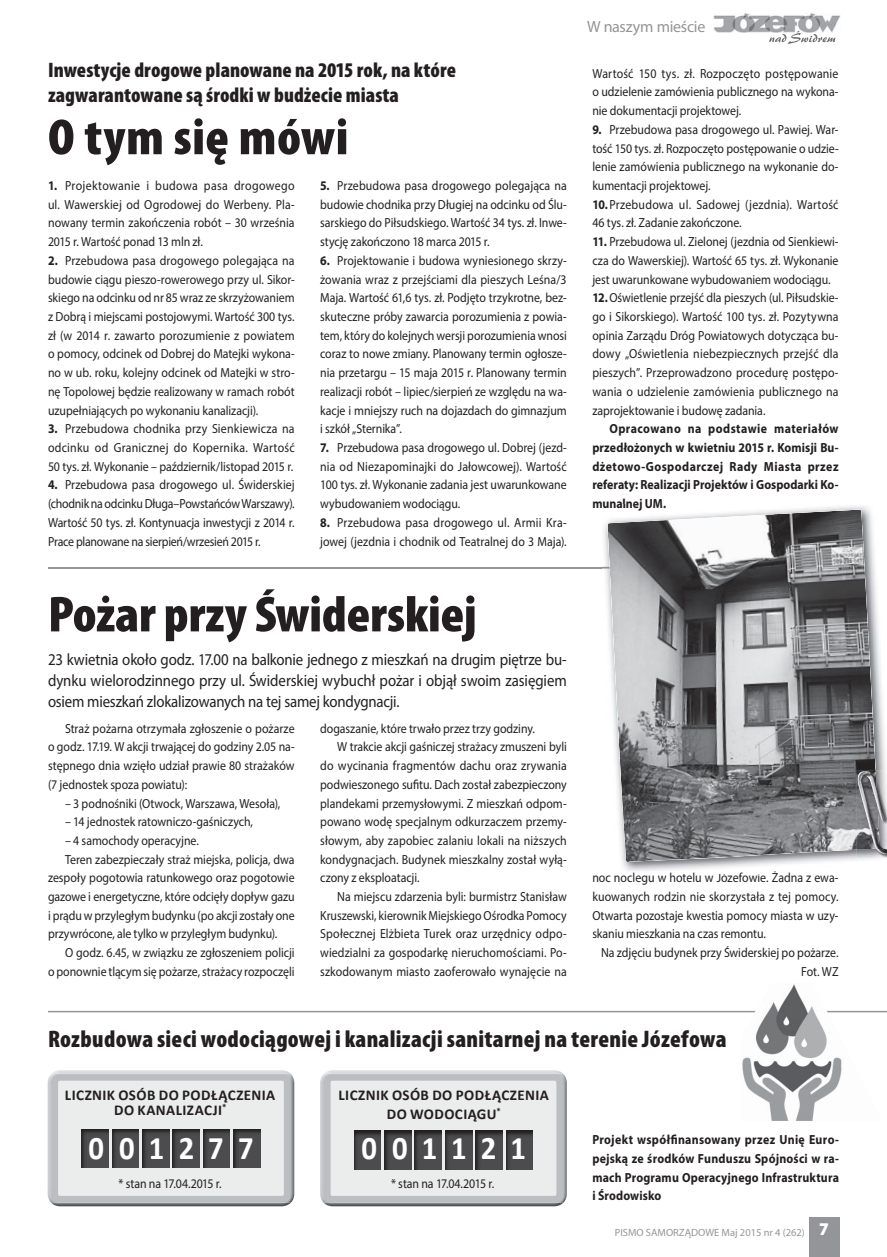
<style>
.page{position:relative;width:887px;height:1257px;background:#fff}
.page>*{position:absolute;margin:0;border:0;box-sizing:border-box;transform-origin:0 0}
.t1{font:900 condensed 51px "Myriad Pro";letter-spacing:-.005em;color:#231f20;scale:1.05 1}
.t2{font:700 33px "Calibri";letter-spacing:.46em;color:#fff;scale:.93 1}
.t3{font:900 condensed 24px "Myriad Pro";letter-spacing:.01em;color:#231f20}
.t4{font:900 condensed 21px/25.2px "Myriad Pro";color:#231f20}
.t5{font:16.5px/21px "Myriad Pro";letter-spacing:-.015em;color:#231f20;text-align:justify;scale:.9 1}
.t6{font:16.2px "Myriad Pro";letter-spacing:-.015em;color:#939598}
.t7{font:700 15px/19.2px "Calibri";letter-spacing:.025em;color:#231f20;text-align:center}
.t8{font:13.2px/18.8px "Myriad Pro";color:#231f20;text-align:justify;scale:.9 1}
.t9{font:700 13.2px/18.8px "Myriad Pro";letter-spacing:.005em;color:#231f20;text-align:justify;scale:.9 1}
.t10{font:10.5px "Myriad Pro";color:#939598}
.s1{font-weight:700}
.s2{font-weight:900;font-size:18px;color:#fff}
</style>
<div class="page">
<img style="left:713px;top:14px;width:127px;height:19px">
<svg style="left:769px;top:31px;width:66px;height:13px"></svg>
<div style="left:809px;top:1217px;width:30px;height:40px;background:#939598"></div>
<hr style="left:48px;top:567px;width:791px;height:1px;background:#939598">
<img style="left:324px;top:1203px;width:239px;height:3px">
<img style="left:320px;top:1073px;width:247px;height:130px">
<img style="left:354px;top:1131px;width:27px;height:38px">
<img style="left:385px;top:1131px;width:26px;height:38px">
<img style="left:415px;top:1131px;width:27px;height:38px">
<img style="left:445px;top:1131px;width:27px;height:38px">
<img style="left:476px;top:1131px;width:26px;height:38px">
<img style="left:506px;top:1131px;width:27px;height:38px">
<img style="left:51px;top:1203px;width:240px;height:3px">
<img style="left:48px;top:1073px;width:246px;height:130px">
<img style="left:82px;top:1129px;width:26px;height:38px">
<img style="left:112px;top:1129px;width:27px;height:38px">
<img style="left:142px;top:1129px;width:27px;height:38px">
<img style="left:173px;top:1129px;width:27px;height:38px">
<img style="left:203px;top:1129px;width:27px;height:38px">
<img style="left:234px;top:1129px;width:26px;height:38px">
<hr style="left:48px;top:1011px;width:839px;height:1px;background:#939598">
<img style="left:741px;top:984px;width:141px;height:137px">
<img style="left:602px;top:506px;width:284px;height:365px">
<img style="left:602px;top:506px;width:64px;height:5px">
<img style="left:608px;top:509px;width:268px;height:353px">
<img style="left:857px;top:770px;width:19px;height:1px">
<img style="left:856px;top:771px;width:31px;height:89px">
<h3 class="t4" style="left:48px;top:59px;width:410px">Inwestycje drogowe planowane na 2015 rok, na które zagwarantowane są środki w budżecie miasta</h3>
<h1 class="t1" style="left:48px;top:118px;width:288px">O tym się mówi</h1>
<p class="t8" style="left:48px;top:178px;width:276px"><span class="s1">1.</span> Projektowanie i budowa pasa drogowego ul. Wawerskiej od Ogrodowej do Werbeny. Pla&shy;nowany termin zakończenia robót – 30 września 2015 r. Wartość ponad 13 mln zł.</p>
<p class="t8" style="left:48px;top:252px;width:276px"><span class="s1">2.</span> Przebudowa pasa drogowego polegająca na budowie ciągu pieszo-rowerowego przy ul. Sikor&shy;skiego na odcinku od nr 85 wraz ze skrzyżowaniem z Dobrą i miejscami postojowymi. Wartość 300 tys. zł (w 2014 r. zawarto porozumienie z powiatem o pomocy, odcinek od Dobrej do Matejki wykona&shy;no w ub. roku, kolejny odcinek od Matejki w stro&shy;nę Topolowej będzie realizowany w ramach robót uzupełniających po wykonaniu kanalizacji).</p>
<p class="t8" style="left:48px;top:421px;width:276px"><span class="s1">3.</span> Przebudowa chodnika przy Sienkiewicza na odcinku od Granicznej do Kopernika. Wartość 50 tys. zł. Wykonanie – październik/listopad 2015 r.</p>
<p class="t8" style="left:48px;top:477px;width:276px"><span class="s1">4.</span> Przebudowa pasa drogowego ul. Świderskiej (chodnik na odcinku Długa–Powstańców Warszawy).<br>Wartość 50 tys. zł. Kontynuacja inwestycji z 2014 r.<br>Prace planowane na sierpień/wrzesień 2015 r.</p>
<p class="t8" style="left:320px;top:178px;width:276px"><span class="s1">5.</span> Przebudowa pasa drogowego polegająca na budowie chodnika przy Długiej na odcinku od Ślu&shy;sarskiego do Piłsudskiego. Wartość 34 tys. zł. Inwe&shy;stycję zakończono 18 marca 2015 r.</p>
<p class="t8" style="left:320px;top:252px;width:276px"><span class="s1">6.</span> Projektowanie i budowa wyniesionego skrzy&shy;żowania wraz z przejściami dla pieszych Leśna/3<br>Maja. Wartość 61,6 tys. zł. Podjęto trzykrotne, bez&shy;skuteczne próby zawarcia porozumienia z powia&shy;tem, który do kolejnych wersji porozumienia wnosi coraz to nowe zmiany. Planowany termin ogłosze&shy;nia przetargu – 15 maja 2015 r. Planowany termin realizacji robót – lipiec/sierpień ze względu na wa&shy;kacje i mniejszy ruch na dojazdach do gimnazjum i szkół „Sternika”.</p>
<p class="t8" style="left:320px;top:439px;width:276px"><span class="s1">7.</span> Przebudowa pasa drogowego ul. Dobrej (jezd&shy;nia od Niezapominajki do Jałowcowej). Wartość 100 tys. zł. Wykonanie zadania jest uwarunkowane wybudowaniem wodociągu.</p>
<p class="t8" style="left:320px;top:514px;width:275px"><span class="s1">8.</span> Przebudowa pasa drogowego ul. Armii Kra&shy;jowej (jezdnia i chodnik od Teatralnej do 3 Maja).</p>
<h1 class="t1" style="left:48px;top:595px;width:410px">Pożar przy Świderskiej</h1>
<p class="t5" style="left:48px;top:651px;width:578px">23 kwietnia około godz. 17.00 na balkonie jednego z mieszkań na drugim piętrze bu&shy;dynku wielorodzinnego przy ul. Świderskiej wybuchł pożar i objął swoim zasięgiem osiem mieszkań zlokalizowanych na tej samej kondygnacji.</p>
<p class="t8" style="left:48px;top:720px;width:276px;text-indent:17px">Straż pożarna otrzymała zgłoszenie o pożarze o godz. 17.19. W akcji trwającej do godziny 2.05 na&shy;stępnego dnia wzięło udział prawie 80 strażaków (7 jednostek spoza powiatu):</p>
<p class="t8" style="left:65px;top:795px;width:241px">– 3 podnośniki (Otwock, Warszawa, Wesoła),</p>
<p class="t8" style="left:65px;top:814px;width:210px">– 14 jednostek ratowniczo-gaśniczych,</p>
<p class="t8" style="left:65px;top:832px;width:150px">– 4 samochody operacyjne.</p>
<p class="t8" style="left:65px;top:851px;width:257px">Teren zabezpieczały straż miejska, policja, dwa</p>
<p class="t8" style="left:48px;top:870px;width:276px">zespoły pogotowia ratunkowego oraz pogotowie</p>
<p class="t8" style="left:48px;top:888px;width:276px">gazowe i energetyczne, które odcięły dopływ gazu</p>
<p class="t8" style="left:48px;top:907px;width:276px">i prądu w przyległym budynku (po akcji zostały one</p>
<p class="t8" style="left:48px;top:926px;width:256px">przywrócone, ale tylko w przyległym budynku).</p>
<p class="t8" style="left:65px;top:945px;width:257px">O godz. 6.45, w związku ze zgłoszeniem policji</p>
<p class="t8" style="left:48px;top:963px;width:276px">o ponownie tlącym się pożarze, strażacy rozpoczęli</p>
<p class="t8" style="left:320px;top:720px;width:240px">dogaszanie, które trwało przez trzy godziny.</p>
<p class="t8" style="left:337px;top:739px;width:257px">W trakcie akcji gaśniczej strażacy zmuszeni byli</p>
<p class="t8" style="left:320px;top:758px;width:276px">do wycinania fragmentów dachu oraz zrywania</p>
<p class="t8" style="left:320px;top:776px;width:276px">podwieszonego sufitu. Dach został zabezpieczony</p>
<p class="t8" style="left:320px;top:795px;width:275px">plandekami przemysłowymi. Z mieszkań odpom-</p>
<p class="t8" style="left:320px;top:814px;width:275px">powano wodę specjalnym odkurzaczem przemy-</p>
<p class="t8" style="left:320px;top:832px;width:275px">słowym, aby zapobiec zalaniu lokali na niższych</p>
<p class="t8" style="left:320px;top:851px;width:276px">kondygnacjach. Budynek mieszkalny został wyłą-</p>
<p class="t8" style="left:320px;top:870px;width:112px">czony z eksploatacji.</p>
<p class="t8" style="left:337px;top:888px;width:257px">Na miejscu zdarzenia byli: burmistrz Stanisław</p>
<p class="t8" style="left:320px;top:907px;width:275px">Kruszewski, kierownik Miejskiego Ośrodka Pomocy</p>
<p class="t8" style="left:320px;top:926px;width:275px">Społecznej Elżbieta Turek oraz urzędnicy odpo-</p>
<p class="t8" style="left:320px;top:945px;width:275px">wiedzialni za gospodarkę nieruchomościami. Po-</p>
<p class="t8" style="left:320px;top:963px;width:275px">szkodowanym miasto zaoferowało wynajęcie na</p>
<p class="t6" style="left:587px;top:20px;width:120px">W naszym mieście</p>
<p class="t8" style="left:592px;top:65px;width:275px">Wartość 150 tys. zł. Rozpoczęto postępowanie o udzielenie zamówienia publicznego na wykona&shy;nie dokumentacji projektowej.</p>
<p class="t8" style="left:592px;top:121px;width:275px"><span class="s1">9.</span> Przebudowa pasa drogowego ul. Pawiej. War&shy;tość 150 tys. zł. Rozpoczęto postępowanie o udzie&shy;lenie zamówienia publicznego na wykonanie do&shy;kumentacji projektowej.</p>
<p class="t8" style="left:592px;top:196px;width:275px"><span class="s1">10.</span> Przebudowa ul. Sadowej (jezdnia). Wartość<br>46 tys. zł. Zadanie zakończone.</p>
<p class="t8" style="left:592px;top:234px;width:275px"><span class="s1">11.</span> Przebudowa ul. Zielonej (jezdnia od Sienkiewi&shy;cza do Wawerskiej). Wartość 65 tys. zł. Wykonanie jest uwarunkowane wybudowaniem wodociągu.</p>
<p class="t8" style="left:592px;top:290px;width:275px"><span class="s1">12.</span> Oświetlenie przejść dla pieszych (ul. Piłsudskie&shy;go i Sikorskiego). Wartość 100 tys. zł. Pozytywna opinia Zarządu Dróg Powiatowych dotycząca bu&shy;dowy „Oświetlenia niebezpiecznych przejść dla pieszych”. Przeprowadzono procedurę postępo&shy;wania o udzielenie zamówienia publicznego na zaprojektowanie i budowę zadania.</p>
<p class="t9" style="left:592px;top:421px;width:275px;text-indent:17px">Opracowano na podstawie materiałów przedłożonych w kwietniu 2015 r. Komisji Bu&shy;dżetowo-Gospodarczej Rady Miasta przez referaty: Realizacji Projektów i Gospodarki Ko&shy;munalnej UM.</p>
<p class="t8" style="left:632px;top:870px;width:5px">l</p>
<p class="t8" style="left:669px;top:870px;width:30px">h l</p>
<p class="t8" style="left:739px;top:870px;width:5px">f</p>
<p class="t8" style="left:772px;top:870px;width:23px">Ż d</p>
<p class="t8" style="left:592px;top:870px;width:275px">noc noc egu w ote u w Józe owie. a na z ewa&shy;kuowanych rodzin nie skorzystała z tej pomocy.<br>Otwarta pozostaje kwestia pomocy miasta w uzy&shy;skaniu mieszkania na czas remontu.</p>
<p class="t8" style="left:601px;top:945px;width:265px;text-align:right">Na zdjęciu budynek przy Świderskiej po pożarze.<br>Fot. WZ</p>
<h3 class="t3" style="left:48px;top:1030px;width:680px">Rozbudowa sieci wodociągowej i kanalizacji sanitarnej na terenie Józefowa</h3>
<p class="t7" style="left:65px;top:1089px;width:212px;line-height:15px">LICZNIK OSÓB DO PODŁĄCZENIA<br>DO KANALIZACJI<sup>*</sup></p>
<p class="t7" style="left:338px;top:1087px;width:212px">LICZNIK OSÓB DO PODŁĄCZENIA<br>DO WODOCIĄGU<sup>*</sup></p>
<h2 class="t2" style="left:89px;top:1134px;width:179px">001277</h2>
<p class="t8" style="left:119px;top:1175px;width:116px">* stan na 17.04.2015 r.</p>
<h2 class="t2" style="left:361px;top:1134px;width:178px">001121</h2>
<p class="t8" style="left:391px;top:1175px;width:116px">* stan na 17.04.2015 r.</p>
<p class="t9" style="left:592px;top:1132px;width:276px">Projekt współfinansowany przez Unię Euro&shy;pejską ze środków Funduszu Spójności w ra&shy;mach Programu Operacyjnego Infrastruktura i Środowisko</p>
<p class="t10" style="left:615px;top:1228px;width:216px">PISMO SAMORZĄDOWE Maj 2015 nr 4 (262) <span class="s2">7</span></p>
</div>
